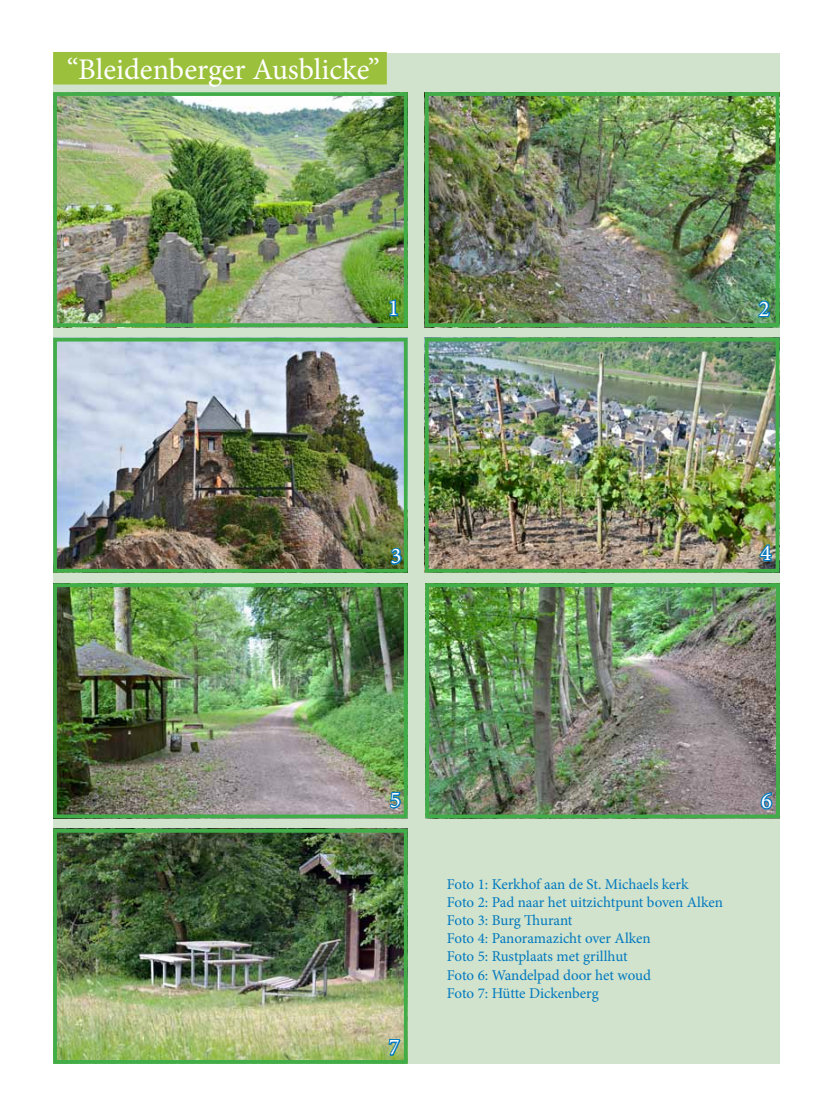
<style>
.page{position:relative;width:833px;height:1117px;background:#fff}
.page>*{position:absolute;margin:0;border:0;box-sizing:border-box;transform-origin:0 0}
.t1{font:30px "Minion Pro";color:#fff}
.t2{font:22.5px "Minion Pro";color:#fff}
.t3{font:15px/18px "Minion Pro";letter-spacing:-.005em;color:#0078bf}
</style>
<div class="page">
<div style="left:53px;top:53px;width:727px;height:1010px;background:#d1e3cc"></div>
<img style="left:58px;top:97px;width:344px;height:225px">
<div style="left:53px;top:92px;width:354px;height:235px;border:4px solid #41ad49"></div>
<img style="left:430px;top:97px;width:344px;height:225px">
<div style="left:425px;top:92px;width:354px;height:235px;border:4px solid #41ad49"></div>
<img style="left:430px;top:343px;width:344px;height:224px">
<div style="left:425px;top:338px;width:354px;height:234px;border:4px solid #41ad49"></div>
<img style="left:58px;top:343px;width:344px;height:224px">
<div style="left:53px;top:338px;width:354px;height:234px;border:4px solid #41ad49"></div>
<img style="left:58px;top:588px;width:344px;height:225px">
<div style="left:53px;top:583px;width:354px;height:235px;border:4px solid #41ad49"></div>
<img style="left:430px;top:588px;width:345px;height:225px">
<div style="left:425px;top:583px;width:355px;height:235px;border:4px solid #41ad49"></div>
<img style="left:58px;top:833px;width:344px;height:225px">
<div style="left:53px;top:828px;width:354px;height:235px;border:4px solid #41ad49"></div>
<svg style="left:388px;top:297px;width:11px;height:20px"></svg>
<svg style="left:389px;top:547px;width:14px;height:19px"></svg>
<svg style="left:388px;top:790px;width:14px;height:19px"></svg>
<svg style="left:387px;top:1036px;width:15px;height:20px"></svg>
<svg style="left:759px;top:790px;width:14px;height:20px"></svg>
<svg style="left:756px;top:299px;width:16px;height:19px"></svg>
<svg style="left:757px;top:540px;width:16px;height:22px"></svg>
<div style="left:53px;top:52px;width:334px;height:32px;background:#9bc13c"></div>
<h1 class="t1" style="left:67px;top:49px;width:314px">“Bleidenberger Ausblicke”</h1>
<h2 class="t2" style="left:388px;top:293px;width:12px">1</h2>
<h2 class="t2" style="left:759px;top:294px;width:12px">2</h2>
<h2 class="t2" style="left:391px;top:541px;width:12px">3</h2>
<h2 class="t2" style="left:760px;top:537px;width:12px">4</h2>
<h2 class="t2" style="left:390px;top:784px;width:12px">5</h2>
<h2 class="t2" style="left:389px;top:1031px;width:12px">7</h2>
<p class="t3" style="left:447px;top:875px;width:278px">Foto 1: Kerkhof aan de St. Michaels kerk<br>Foto 2: Pad naar het uitzichtpunt boven Alken<br>Foto 3: Burg Thurant<br>Foto 4: Panoramazicht over Alken<br>Foto 5: Rustplaats met grillhut<br>Foto 6: Wandelpad door het woud<br>Foto 7: Hütte Dickenberg</p>
<h2 class="t2" style="left:761px;top:785px;width:12px">6</h2>
</div>
